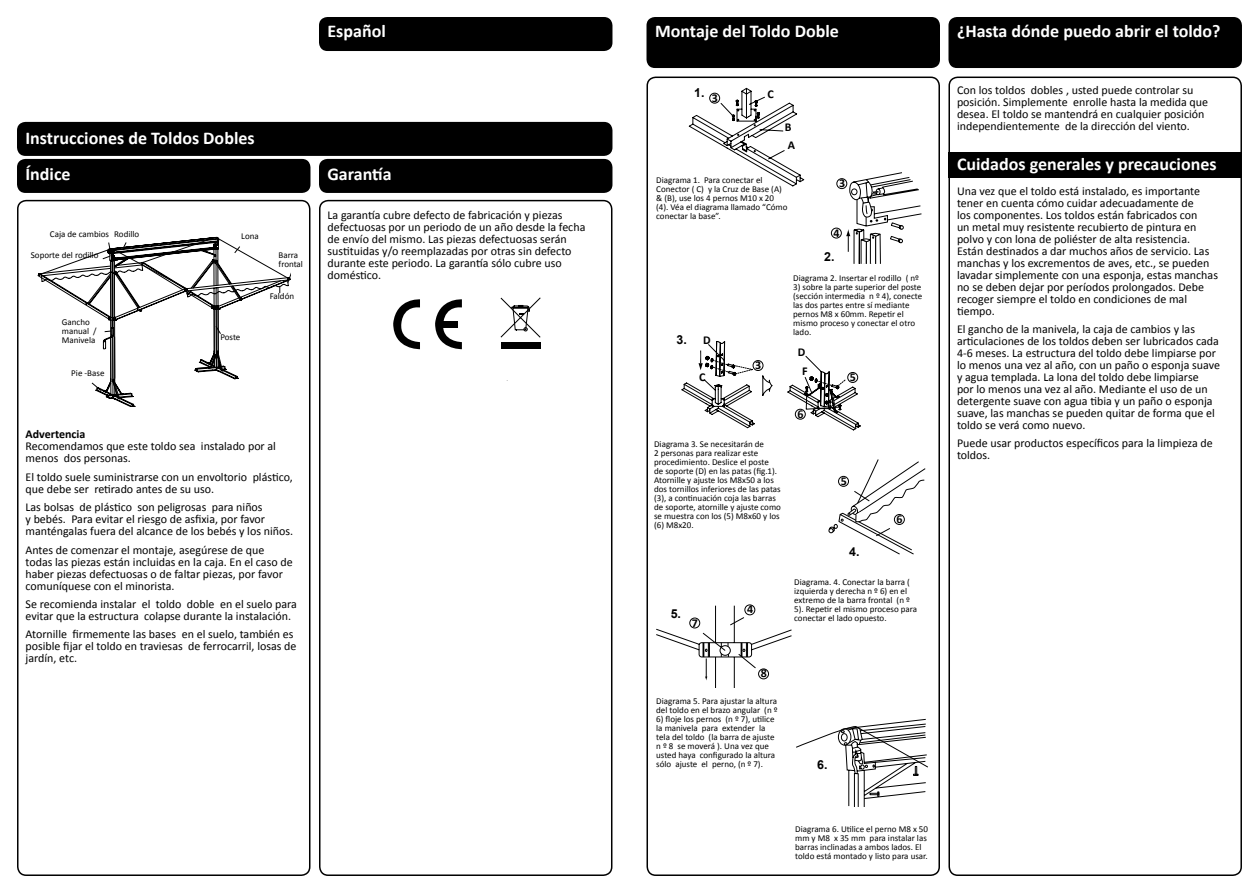
<style>
.page{position:relative;width:1259px;height:893px;background:#fff}
.page>*{position:absolute;margin:0;border:0;box-sizing:border-box;transform-origin:0 0}
.t1{font:700 18px/35.7px "Calibri";color:#fff}
.t2{font:700 12.45px "Arial";color:#000}
.t3{font:12px/12px "Calibri";color:#000}
.t4{font:700 12px/18.1px "Calibri";color:#000}
.t5{font:9px/9px "Calibri";color:#000}
</style>
<div class="page">
<div style="left:646px;top:17px;width:294px;height:51px;background:#000;border-radius:9px"></div>
<div style="left:948px;top:17px;width:294px;height:51px;background:#000;border-radius:9px"></div>
<div style="left:646px;top:77px;width:294px;height:799px;border:2px solid #000;border-radius:9px"></div>
<div style="left:948px;top:77px;width:294px;height:799px;border:2px solid #000;border-radius:9px"></div>
<div style="left:17px;top:159px;width:293px;height:34px;background:#000;border-radius:9px"></div>
<div style="left:319px;top:159px;width:293px;height:34px;background:#000;border-radius:9px"></div>
<div style="left:17px;top:122px;width:595px;height:34px;background:#000;border-radius:9px"></div>
<div style="left:17px;top:200px;width:293px;height:676px;border:2px solid #000;border-radius:9px"></div>
<div style="left:319px;top:200px;width:293px;height:676px;border:2px solid #000;border-radius:9px"></div>
<div style="left:319px;top:17px;width:293px;height:34px;background:#000;border-radius:9px"></div>
<div style="left:948px;top:152px;width:294px;height:25px;background:#000"></div>
<svg style="left:689px;top:87px;width:233px;height:177px"></svg>
<svg style="left:656px;top:605px;width:136px;height:83px"></svg>
<svg style="left:796px;top:718px;width:132px;height:89px"></svg>
<svg style="left:681px;top:341px;width:74px;height:87px"></svg>
<svg style="left:762px;top:375px;width:10px;height:21px"></svg>
<svg style="left:787px;top:355px;width:73px;height:76px"></svg>
<svg style="left:828px;top:445px;width:112px;height:118px"></svg>
<div style="left:709px;top:93px;width:11px;height:11px;border:1px solid #000;border-radius:50%"></div>
<div style="left:836px;top:178px;width:11px;height:11px;border:1px solid #000;border-radius:50%"></div>
<div style="left:752px;top:360px;width:11px;height:11px;border:1px solid #000;border-radius:50%"></div>
<div style="left:847px;top:372px;width:11px;height:11px;border:1px solid #000;border-radius:50%"></div>
<div style="left:838px;top:476px;width:11px;height:11px;border:1px solid #000;border-radius:50%"></div>
<div style="left:795px;top:409px;width:11px;height:11px;border:1px solid #000;border-radius:50%"></div>
<div style="left:894px;top:514px;width:11px;height:11px;border:1px solid #000;border-radius:50%"></div>
<div style="left:831px;top:228px;width:11px;height:11px;border:1px solid #000;border-radius:50%"></div>
<div style="left:744px;top:604px;width:11px;height:11px;border:1px solid #000;border-radius:50%"></div>
<div style="left:689px;top:618px;width:11px;height:10px;border:1px solid #000;border-radius:50%"></div>
<div style="left:758px;top:668px;width:11px;height:11px;border:1px solid #000;border-radius:50%"></div>
<svg style="left:500px;top:297px;width:41px;height:41px"></svg>
<div style="left:501px;top:342px;width:39px;height:7px;background:#000"></div>
<svg style="left:393px;top:299px;width:27px;height:51px"></svg>
<svg style="left:435px;top:299px;width:27px;height:51px"></svg>
<div style="left:437px;top:321px;width:21px;height:7px;background:#000"></div>
<svg style="left:38px;top:236px;width:253px;height:171px"></svg>
<h1 class="t1" style="left:327px;top:13px;width:60px">Español</h1>
<h1 class="t1" style="left:26px;top:120px;width:231px">Instrucciones de Toldos Dobles<br>Índice</h1>
<p class="t5" style="left:50px;top:229px;width:61px">Caja de cambios</p>
<p class="t5" style="left:114px;top:229px;width:27px">Rodillo</p>
<p class="t5" style="left:31px;top:250px;width:69px">Soporte del rodillo</p>
<p class="t5" style="left:62px;top:318px;width:36px">Gancho manual /<br>Manivela</p>
<p class="t5" style="left:71px;top:368px;width:35px">Pie -Base</p>
<p class="t5" style="left:241px;top:231px;width:19px">Lona</p>
<p class="t5" style="left:279px;top:250px;width:26px">Barra frontal</p>
<p class="t5" style="left:270px;top:291px;width:26px">Faldón</p>
<p class="t5" style="left:220px;top:333px;width:22px">Poste</p>
<p class="t4" style="left:26px;top:425px;width:61px">Advertencia</p>
<p class="t3" style="left:26px;top:441px;width:252px">Recomendamos que este toldo sea instalado por al menos dos personas.</p>
<p class="t3" style="left:26px;top:471px;width:269px">El toldo suele suministrarse con un envoltorio plástico, que debe ser retirado antes de su uso.</p>
<p class="t3" style="left:26px;top:501px;width:269px">Las bolsas de plástico son peligrosas para niños<br>y bebés. Para evitar el riesgo de asfixia, por favor manténgalas fuera del alcance de los bebés y los niños.</p>
<p class="t3" style="left:26px;top:544px;width:269px">Antes de comenzar el montaje, asegúrese de que todas las piezas están incluidas en la caja. En el caso de haber piezas defectuosas o de faltar piezas, por favor comuníquese con el minorista.</p>
<p class="t3" style="left:26px;top:598px;width:273px">Se recomienda instalar el toldo doble en el suelo para evitar que la estructura colapse durante la instalación.</p>
<p class="t3" style="left:26px;top:628px;width:272px">Atornille firmemente las bases en el suelo, también es posible fijar el toldo en traviesas de ferrocarril, losas de jardín, etc.</p>
<h1 class="t1" style="left:327px;top:156px;width:66px">Garantía</h1>
<p class="t3" style="left:327px;top:209px;width:259px">La garantía cubre defecto de fabricación y piezas defectuosas por un periodo de un año desde la fecha de envío del mismo. Las piezas defectuosas serán sustituidas y/o reemplazadas por otras sin defecto durante este periodo. La garantía sólo cubre uso doméstico.</p>
<h1 class="t1" style="left:655px;top:13px;width:185px">Montaje del Toldo Doble</h1>
<h1 class="t1" style="left:957px;top:13px;width:265px">¿Hasta dónde puedo abrir el toldo?</h1>
<p class="t2" style="left:694px;top:84px;width:12px">1.</p>
<p class="t4" style="left:712px;top:89px;width:8px">3</p>
<p class="t4" style="left:767px;top:85px;width:8px">C</p>
<p class="t4" style="left:784px;top:118px;width:12px">B<br>A</p>
<p class="t5" style="left:656px;top:176px;width:133px">Diagrama 1. Para conectar el<br>Conector ( C) y la Cruz de Base (A) &amp; (B), use los 4 pernos M10 x 20 (4). Véa el diagrama llamado “Cómo conectar la base”.</p>
<p class="t4" style="left:839px;top:174px;width:8px">3</p>
<p class="t4" style="left:833px;top:224px;width:8px">4</p>
<p class="t2" style="left:824px;top:249px;width:12px">2.</p>
<p class="t2" style="left:676px;top:331px;width:12px">3.</p>
<p class="t4" style="left:703px;top:330px;width:9px">D</p>
<p class="t4" style="left:699px;top:368px;width:8px">C</p>
<p class="t4" style="left:755px;top:356px;width:8px">3</p>
<p class="t5" style="left:654px;top:439px;width:128px">Diagrama 3. Se necesitarán de<br>2 personas para realizar este procedimiento. Deslice el poste<br>de soporte (D) en las patas (fig.1).<br>Atornille y ajuste los M8x50 a los dos tornillos inferiores de las patas (3), a continuación coja las barras de soporte, atornille y ajuste como se muestra con los (5) M8x60 y los (6) M8x20.</p>
<p class="t2" style="left:670px;top:606px;width:12px">5.</p>
<p class="t4" style="left:692px;top:613px;width:8px">7</p>
<p class="t4" style="left:747px;top:600px;width:8px">4</p>
<p class="t5" style="left:793px;top:273px;width:127px">Diagrama 2. Insertar el rodillo ( nº</p>
<p class="t5" style="left:793px;top:282px;width:131px">3) sobre la parte superior del poste (sección intermedia n º 4), conecte las dos partes entre sí mediante pernos M8 x 60mm. Repetir el mismo proceso y conectar el otro lado.</p>
<p class="t4" style="left:798px;top:343px;width:11px;line-height:19px;text-align:center">D<br>F</p>
<p class="t4" style="left:797px;top:405px;width:8px">6</p>
<p class="t4" style="left:850px;top:368px;width:8px">5</p>
<p class="t4" style="left:840px;top:472px;width:8px">5</p>
<p class="t2" style="left:849px;top:543px;width:12px">4.</p>
<p class="t4" style="left:896px;top:510px;width:8px">6</p>
<p class="t5" style="left:794px;top:577px;width:124px">Diagrama. 4. Conectar la barra ( izquierda y derecha n º 6) en el extremo de la barra frontal (n º<br>5). Repetir el mismo proceso para conectar el lado opuesto.</p>
<p class="t4" style="left:761px;top:664px;width:8px">8</p>
<p class="t5" style="left:656px;top:696px;width:123px">Diagrama 5. Para ajustar la altura del toldo en el brazo angular (n º</p>
<p class="t5" style="left:656px;top:714px;width:120px">6) floje los pernos (n º 7), utilice la manivela para extender la tela del toldo (la barra de ajuste n º 8 se moverá ). Una vez que usted haya configurado la altura sólo ajuste el perno, (n º 7).</p>
<p class="t2" style="left:817px;top:757px;width:12px">6.</p>
<p class="t5" style="left:795px;top:824px;width:134px">Diagrama 6. Utilice el perno M8 x 50 mm y M8 x 35 mm para instalar las barras inclinadas a ambos lados. El toldo está montado y listo para usar.</p>
<p class="t3" style="left:957px;top:84px;width:253px">Con los toldos dobles , usted puede controlar su posición. Simplemente enrolle hasta la medida que desea. El toldo se mantendrá en cualquier posición independientemente de la dirección del viento.</p>
<h1 class="t1" style="left:957px;top:146px;width:261px">Cuidados generales y precauciones</h1>
<p class="t3" style="left:957px;top:185px;width:262px">Una vez que el toldo está instalado, es importante tener en cuenta cómo cuidar adecuadamente de<br>los componentes. Los toldos están fabricados con<br>un metal muy resistente recubierto de pintura en polvo y con lona de poliéster de alta resistencia.<br>Están destinados a dar muchos años de servicio. Las manchas y los excrementos de aves, etc., se pueden lavadar simplemente con una esponja, estas manchas no se deben dejar por períodos prolongados. Debe recoger siempre el toldo en condiciones de mal tiempo.</p>
<p class="t3" style="left:957px;top:323px;width:264px">El gancho de la manivela, la caja de cambios y las articulaciones de los toldos deben ser lubricados cada 4-6 meses. La estructura del toldo debe limpiarse por lo menos una vez al año, con un paño o esponja suave y agua templada. La lona del toldo debe limpiarse<br>por lo menos una vez al año. Mediante el uso de un detergente suave con agua tibia y un paño o esponja suave, las manchas se pueden quitar de forma que el toldo se verá como nuevo.</p>
<p class="t3" style="left:957px;top:437px;width:257px">Puede usar productos específicos para la limpieza de toldos.</p>
</div>
